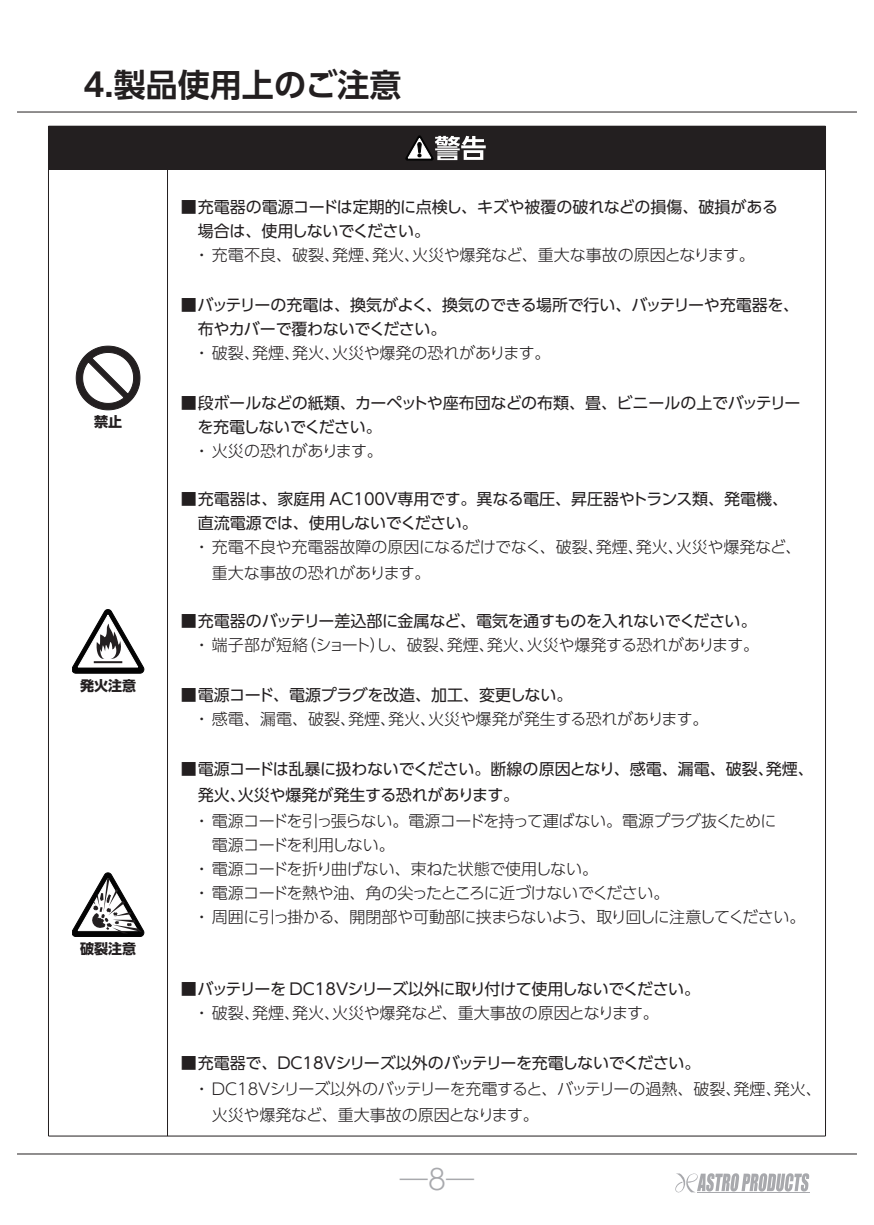
<style>
.page{position:relative;width:874px;height:1225px;background:#fff}
.page>*{position:absolute;margin:0;border:0;box-sizing:border-box;transform-origin:0 0}
.t1{font:700 32px "UD Shin Go Pr 6 De";color:#231f20}
.t2{font:300 28px "UD Shin Go Pr 6";color:#a8a9ad}
.t3{font:16px/24px "UD Shin Go Pr 6";letter-spacing:-.015em;color:#231f20}
.t4{font:300 16px/26px "UD Shin Go Pr 6";letter-spacing:-.02em;color:#231f20}
.t5{font:300 16px "UD Shin Go Pr 6";color:#231f20}
.t6{font:300 16px "UD Shin Go Pr 6";letter-spacing:-.04em;color:#231f20}
.t7{font:700 14px "UD Shin Go Pr 6";color:#231f20}
</style>
<div class="page">
<svg style="left:675px;top:1173px;width:133px;height:20px"></svg>
<hr style="left:696px;top:1192px;width:113px;height:1px;background:#a8a9ad">
<hr style="left:17px;top:1153px;width:839px;height:1px;background:#231f20">
<hr style="left:17px;top:111px;width:839px;height:1px;background:#231f20">
<hr style="left:48px;top:126px;width:1px;height:1010px;background:#231f20">
<hr style="left:48px;top:1135px;width:777px;height:1px;background:#231f20">
<hr style="left:824px;top:126px;width:1px;height:1010px;background:#231f20">
<hr style="left:167px;top:126px;width:1px;height:1010px;background:#231f20">
<div style="left:48px;top:126px;width:777px;height:43px;background:#231f20"></div>
<svg style="left:405px;top:136px;width:80px;height:24px"></svg>
<svg style="left:72px;top:609px;width:72px;height:64px"></svg>
<svg style="left:72px;top:872px;width:72px;height:65px"></svg>
<svg style="left:76px;top:346px;width:64px;height:64px"></svg>
<h1 class="t1" style="left:83px;top:58px;width:319px">4.製品使用上のご注意</h1>
<p class="t7" style="left:94px;top:410px;width:29px">禁止</p>
<p class="t7" style="left:80px;top:674px;width:57px">発火注意</p>
<p class="t7" style="left:80px;top:937px;width:57px">破裂注意</p>
<p class="t3" style="left:198px;top:194px;width:581px;text-indent:-17px">■ 充電器の電源コードは定期的に点検し、キズや被覆の破れなどの損傷、破損がある場合は、使用しないでください。</p>
<p class="t5" style="left:194px;top:242px;width:562px">・ 充電不良、破裂、発煙、発火、火災や爆発など、重大な事故の原因となります。</p>
<p class="t3" style="left:198px;top:292px;width:602px;text-indent:-17px">■ バッテリーの充電は、換気がよく、換気のできる場所で行い、バッテリーや充電器を、布やカバーで覆わないでください。</p>
<p class="t5" style="left:194px;top:340px;width:358px">・ 破裂、発煙、発火、火災や爆発の恐れがあります。</p>
<p class="t3" style="left:197px;top:390px;width:604px;text-indent:-17px">■ 段ボールなどの紙類、カーペットや座布団などの布類、畳、ビニールの上でバッテリーを充電しないでください。</p>
<p class="t4" style="left:194px;top:437px;width:190px">・ 火災の恐れがあります。</p>
<p class="t3" style="left:198px;top:486px;width:591px;text-indent:-17px">■ 充電器は、家庭用 AC100V専用です。異なる電圧、昇圧器やトランス類、発電機、直流電源では、使用しないでください。</p>
<p class="t4" style="left:212px;top:533px;width:591px;text-indent:-18px">・ 充電不良や充電器故障の原因になるだけでなく、破裂、発煙、発火、火災や爆発など、重大な事故の恐れがあります。</p>
<p class="t3" style="left:181px;top:608px;width:577px">■ 充電器のバッテリー差込部に金属など、電気を通すものを入れないでください。</p>
<p class="t4" style="left:194px;top:631px;width:566px">・ 端子部が短絡（ショート）し、破裂、発煙、発火、火災や爆発する恐れがあります。</p>
<p class="t3" style="left:181px;top:682px;width:393px">■ 電源コード、電源プラグを改造、加工、変更しない。</p>
<p class="t5" style="left:194px;top:706px;width:516px">・ 感電、漏電、破裂、発煙、発火、火災や爆発が発生する恐れがあります。</p>
<p class="t3" style="left:198px;top:755px;width:617px;line-height:26px;text-indent:-17px">■ 電源コードは乱暴に扱わないでください。断線の原因となり、感電、漏電、破裂、発煙、発火、火災や爆発が発生する恐れがあります。</p>
<p class="t6" style="left:194px;top:808px;width:584px">・ 電源コードを引っ張らない。電源コードを持って運ばない。電源プラグ抜くために</p>
<p class="t4" style="left:212px;top:831px;width:184px">電源コードを利用しない。</p>
<p class="t4" style="left:194px;top:855px;width:405px">・ 電源コードを折り曲げない、束ねた状態で使用しない。</p>
<p class="t4" style="left:194px;top:879px;width:477px">・ 電源コードを熱や油、角の尖ったところに近づけないでください。</p>
<p class="t4" style="left:194px;top:903px;width:613px">・ 周囲に引っ掛かる、開閉部や可動部に挟まらないよう、取り回しに注意してください。</p>
<p class="t3" style="left:181px;top:976px;width:520px">■ バッテリーを DC18Vシリーズ以外に取り付けて使用しないでください。</p>
<p class="t5" style="left:194px;top:1000px;width:466px">・ 破裂、発煙、発火、火災や爆発など、重大事故の原因となります。</p>
<p class="t3" style="left:181px;top:1050px;width:521px">■ 充電器で、DC18Vシリーズ以外のバッテリーを充電しないでください。</p>
<p class="t4" style="left:212px;top:1075px;width:611px;text-indent:-18px">・ DC18Vシリーズ以外のバッテリーを充電すると、バッテリーの過熱、破裂、発煙、発火、火災や爆発など、重大事故の原因となります。</p>
<h2 class="t2" style="left:399px;top:1156px;width:76px">―8―</h2>
</div>
